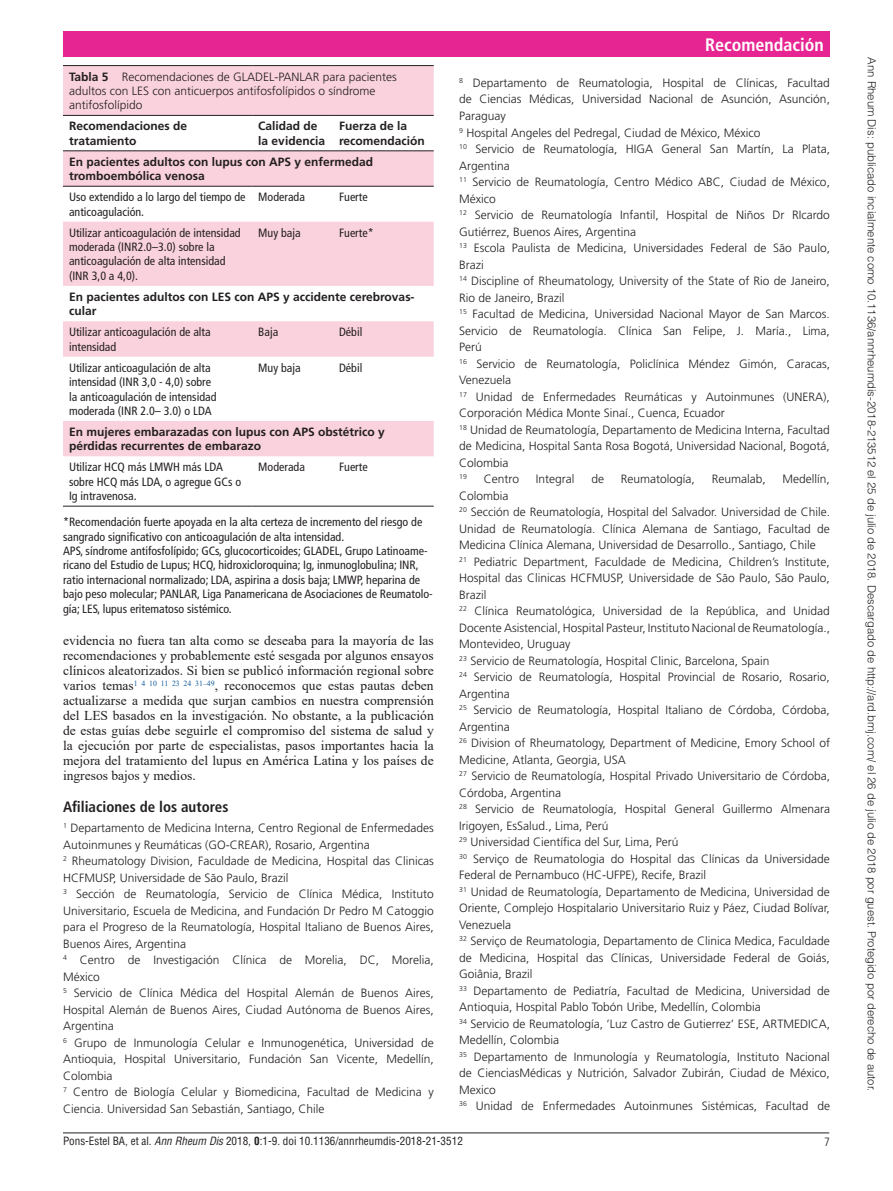
<style>
.page{position:relative;width:893px;height:1191px;background:#fff}
.page>*{position:absolute;margin:0;border:0;box-sizing:border-box;transform-origin:0 0}
.t1{font:700 condensed 18px "Frutiger LT Std";color:#fff}
.t2{font:700 condensed 15px "Frutiger LT Std";color:#231f20}
.t3{font:13.5px/15px "Times New Roman";color:#231f20;text-align:justify}
.t4{font:300 12px/16.5px "Frutiger LT Std";color:#231f20}
.t5{font:condensed 12px/14.4px "Frutiger LT Std";color:#231f20}
.t6{font:700 12px/14.4px "Frutiger LT Std";color:#231f20}
.t7{font:300 condensed 12px "Frutiger";color:#231f20}
.t8{font:300 11.25px "Helvetica LT Std";color:#231f20}
.t9{font:condensed 11.1px "Helvetica LT Std";color:#231f20}
.t10{font:300 7.05px "Frutiger LT Std";color:#231f20}
.s1{font-weight:700}
.s2{font-style:italic}
</style>
<div class="page">
<div style="left:63px;top:31px;width:766px;height:26px;background:#e62592"></div>
<hr style="left:63px;top:1132px;width:766px;height:1px;background:#231f20">
<svg style="left:63px;top:66px;width:371px;height:390px;fill:#fad2de"></svg>
<hr style="left:63px;top:186px;width:189px;height:1px;background:#231f20">
<hr style="left:252px;top:186px;width:81px;height:1px;background:#231f20">
<hr style="left:333px;top:186px;width:101px;height:1px;background:#231f20">
<hr style="left:63px;top:65px;width:189px;height:1px;background:#231f20">
<hr style="left:252px;top:65px;width:81px;height:1px;background:#231f20">
<hr style="left:333px;top:65px;width:101px;height:1px;background:#231f20">
<hr style="left:63px;top:115px;width:189px;height:1px;background:#231f20">
<hr style="left:252px;top:115px;width:81px;height:1px;background:#231f20">
<hr style="left:333px;top:115px;width:101px;height:1px;background:#231f20">
<hr style="left:63px;top:150px;width:189px;height:1px;background:#231f20">
<hr style="left:252px;top:150px;width:81px;height:1px;background:#231f20">
<hr style="left:333px;top:150px;width:101px;height:1px;background:#231f20">
<hr style="left:63px;top:506px;width:189px;height:1px;background:#231f20">
<hr style="left:252px;top:506px;width:81px;height:1px;background:#231f20">
<hr style="left:333px;top:506px;width:101px;height:1px;background:#231f20">
<p class="t4" style="left:69px;top:69px;width:329px;line-height:14.4px"><span class="s1">Tabla 5</span> Recomendaciones de GLADEL-PANLAR para pacientes adultos con LES con anticuerpos antifosfolípidos o síndrome antifosfolípido</p>
<p class="t6" style="left:69px;top:119px;width:120px">Recomendaciones de tratamiento</p>
<p class="t6" style="left:258px;top:119px;width:68px">Calidad de la evidencia</p>
<p class="t6" style="left:339px;top:119px;width:87px">Fuerza de la recomendación</p>
<p class="t6" style="left:69px;top:154px;width:306px">En pacientes adultos con lupus con APS y enfermedad tromboembólica venosa</p>
<p class="t5" style="left:69px;top:190px;width:178px">Uso extendido a lo largo del tiempo de anticoagulación.</p>
<p class="t5" style="left:258px;top:190px;width:48px">Moderada</p>
<p class="t5" style="left:339px;top:190px;width:30px">Fuerte</p>
<p class="t5" style="left:69px;top:225px;width:173px">Utilizar anticoagulación de intensidad moderada (INR2.0–3.0) sobre la anticoagulación de alta intensidad (INR 3,0 a 4,0).</p>
<p class="t5" style="left:258px;top:225px;width:44px">Muy baja</p>
<p class="t5" style="left:339px;top:225px;width:36px">Fuerte*</p>
<p class="t6" style="left:69px;top:289px;width:347px">En pacientes adultos con LES con APS y accidente cerebrovas&shy;cular</p>
<p class="t5" style="left:69px;top:325px;width:143px">Utilizar anticoagulación de alta intensidad</p>
<p class="t5" style="left:258px;top:325px;width:22px">Baja</p>
<p class="t5" style="left:339px;top:325px;width:25px">Débil</p>
<p class="t5" style="left:69px;top:360px;width:149px">Utilizar anticoagulación de alta intensidad (INR 3,0 - 4,0) sobre la anticoagulación de intensidad moderada (INR 2.0– 3.0) o LDA</p>
<p class="t5" style="left:258px;top:360px;width:44px">Muy baja</p>
<p class="t5" style="left:339px;top:360px;width:25px">Débil</p>
<p class="t6" style="left:69px;top:424px;width:317px">En mujeres embarazadas con lupus con APS obstétrico y pérdidas recurrentes de embarazo</p>
<p class="t5" style="left:69px;top:460px;width:174px">Utilizar HCQ más LMWH más LDA sobre HCQ más LDA, o agregue GCs o<br>Ig intravenosa.</p>
<p class="t5" style="left:258px;top:460px;width:48px">Moderada</p>
<p class="t5" style="left:339px;top:460px;width:30px">Fuerte</p>
<p class="t5" style="left:63px;top:515px;width:371px">*Recomendación fuerte apoyada en la alta certeza de incremento del riesgo de sangrado significativo con anticoagulación de alta intensidad.<br>APS, síndrome antifosfolípido; GCs, glucocorticoides; GLADEL, Grupo Latinoame&shy;ricano del Estudio de Lupus; HCQ, hidroxicloroquina; Ig, inmunoglobulina; INR, ratio internacional normalizado; LDA, aspirina a dosis baja; LMWP, heparina de bajo peso molecular; PANLAR, Liga Panamericana de Asociaciones de Reumatolo&shy;gía; LES, lupus eritematoso sistémico.</p>
<p class="t3" style="left:63px;top:633px;width:372px">evidencia no fuera tan alta como se deseaba para la mayoría de las recomendaciones y probablemente esté sesgada por algunos ensayos clínicos aleatorizados. Si bien se publicó información regional sobre varios temas<sup>1</sup> <sup>4</sup> <sup>10</sup> <sup>11</sup> <sup>23</sup> <sup>24</sup> <sup>31–49</sup>, reconocemos que estas pautas deben actualizarse a medida que surjan cambios en nuestra comprensión del LES basados en la investigación. No obstante, a la publicación de estas guías debe seguirle el compromiso del sistema de salud y la ejecución por parte de especialistas, pasos importantes hacia la mejora del tratamiento del lupus en América Latina y los países de ingresos bajos y medios.</p>
<p class="t2" style="left:63px;top:797px;width:167px">Afiliaciones de los autores</p>
<p class="t4" style="left:63px;top:820px;width:372px"><sup>1</sup> Departamento de Medicina Interna, Centro Regional de Enfermedades Autoinmunes y Reumáticas (GO-CREAR), Rosario, Argentina<br><sup>2</sup> Rheumatology Division, Faculdade de Medicina, Hospital das Clinicas HCFMUSP, Universidade de São Paulo, Brazil<br><sup>3</sup> Sección de Reumatología, Servicio de Clínica Médica, Instituto Universitario, Escuela de Medicina, and Fundación Dr Pedro M Catoggio para el Progreso de la Reumatología, Hospital Italiano de Buenos Aires, Buenos Aires, Argentina<br><sup>4</sup> Centro de Investigación Clínica de Morelia, DC, Morelia, México<br><sup>5</sup> Servicio de Clínica Médica del Hospital Alemán de Buenos Aires, Hospital Alemán de Buenos Aires, Ciudad Autónoma de Buenos Aires, Argentina<br><sup>6</sup> Grupo de Inmunología Celular e Inmunogenética, Universidad de Antioquia, Hospital Universitario, Fundación San Vicente, Medellín, Colombia<br><sup>7</sup> Centro de Biología Celular y Biomedicina, Facultad de Medicina y Ciencia. Universidad San Sebastián, Santiago, Chile</p>
<h1 class="t1" style="left:705px;top:34px;width:120px">Recomendación</h1>
<p class="t4" style="left:459px;top:75px;width:372px"><sup>8</sup> Departamento de Reumatologia, Hospital de Clínicas, Facultad de Ciencias Médicas, Universidad Nacional de Asunción, Asunción, Paraguay<br><sup>9</sup> Hospital Angeles del Pedregal, Ciudad de México, México<br><sup>10</sup> Servicio de Reumatología, HIGA General San Martín, La Plata, Argentina<br><sup>11</sup> Servicio de Reumatología, Centro Médico ABC, Ciudad de México, México<br><sup>12</sup> Servicio de Reumatología Infantil, Hospital de Niños Dr RIcardo Gutiérrez, Buenos Aires, Argentina<br><sup>13</sup> Escola Paulista de Medicina, Universidades Federal de São Paulo, Brazi<br><sup>14</sup> Discipline of Rheumatology, University of the State of Rio de Janeiro, Rio de Janeiro, Brazil<br><sup>15</sup> Facultad de Medicina, Universidad Nacional Mayor de San Marcos.<br>Servicio de Reumatología. Clínica San Felipe, J. María., Lima, Perú<br><sup>16</sup> Servicio de Reumatología, Policlínica Méndez Gimón, Caracas, Venezuela<br><sup>17</sup> Unidad de Enfermedades Reumáticas y Autoinmunes (UNERA), Corporación Médica Monte Sinaí., Cuenca, Ecuador<br><sup>18</sup> Unidad de Reumatología, Departamento de Medicina Interna, Facultad de Medicina, Hospital Santa Rosa Bogotá, Universidad Nacional, Bogotá, Colombia</p>
<p class="t10" style="left:459px;top:473px;width:9px">19</p>
<p class="t4" style="left:484px;top:471px;width:37px">Centro</p>
<p class="t4" style="left:536px;top:471px;width:40px">Integral</p>
<p class="t4" style="left:591px;top:471px;width:14px">de</p>
<p class="t4" style="left:621px;top:471px;width:76px">Reumatología,</p>
<p class="t4" style="left:712px;top:471px;width:56px">Reumalab,</p>
<p class="t4" style="left:783px;top:471px;width:49px">Medellín,</p>
<p class="t4" style="left:459px;top:487px;width:372px">Colombia<br><sup>20</sup> Sección de Reumatología, Hospital del Salvador. Universidad de Chile.<br>Unidad de Reumatología. Clínica Alemana de Santiago, Facultad de Medicina Clínica Alemana, Universidad de Desarrollo., Santiago, Chile<br><sup>21</sup> Pediatric Department, Faculdade de Medicina, Children’s Institute, Hospital das Clinicas HCFMUSP, Universidade de São Paulo, São Paulo, Brazil<br><sup>22</sup> Clínica Reumatológica, Universidad de la República, and Unidad Docente Asistencial, Hospital Pasteur, Instituto Nacional de Reumatología., Montevideo, Uruguay<br><sup>23</sup> Servicio de Reumatología, Hospital Clinic, Barcelona, Spain<br><sup>24</sup> Servicio de Reumatología, Hospital Provincial de Rosario, Rosario, Argentina<br><sup>25</sup> Servicio de Reumatología, Hospital Italiano de Córdoba, Córdoba, Argentina<br><sup>26</sup> Division of Rheumatology, Department of Medicine, Emory School of Medicine, Atlanta, Georgia, USA<br><sup>27</sup> Servicio de Reumatología, Hospital Privado Universitario de Córdoba, Córdoba, Argentina<br><sup>28</sup> Servicio de Reumatología, Hospital General Guillermo Almenara Irigoyen, EsSalud., Lima, Perú<br><sup>29</sup> Universidad Científica del Sur, Lima, Perú<br><sup>30</sup> Serviço de Reumatologia do Hospital das Clínicas da Universidade Federal de Pernambuco (HC-UFPE), Recife, Brazil<br><sup>31</sup> Unidad de Reumatología, Departamento de Medicina, Universidad de Oriente, Complejo Hospitalario Universitario Ruiz y Páez, Ciudad Bolívar, Venezuela<br><sup>32</sup> Serviço de Reumatologia, Departamento de Clinica Medica, Faculdade de Medicina, Hospital das Clínicas, Universidade Federal de Goiás, Goiânia, Brazil<br><sup>33</sup> Departamento de Pediatría, Facultad de Medicina, Universidad de Antioquia, Hospital Pablo Tobón Uribe, Medellín, Colombia<br><sup>34</sup> Servicio de Reumatología, ’Luz Castro de Gutierrez’ ESE, ARTMEDICA, Medellín, Colombia<br><sup>35</sup> Departamento de Inmunología y Reumatología, Instituto Nacional de CienciasMédicas y Nutrición, Salvador Zubirán, Ciudad de México, Mexico<br><sup>36</sup> Unidad de Enfermedades Autoinmunes Sistémicas, Facultad de</p>
<p class="t9" style="left:63px;top:1134px;width:401px">Pons-Estel BA, et al. <span class="s2">Ann Rheum Dis</span> 2018, <span class="s1">0</span>:1-9. doi 10.1136/annrheumdis-2018-21-3512</p>
<p class="t7" style="left:824px;top:1135px;width:7px">7</p>
<p class="t8" style="left:879px;top:57px;width:1035px;rotate:90deg">Ann Rheum Dis: publicado incialmente como 10.1136/annrheumdis-2018-213512 el 25 de julio de 2018. Descargado de http://ard.bmj.com/ el 26 de julio de 2018 por guest. Protegido por derecho de autor.</p>
</div>
